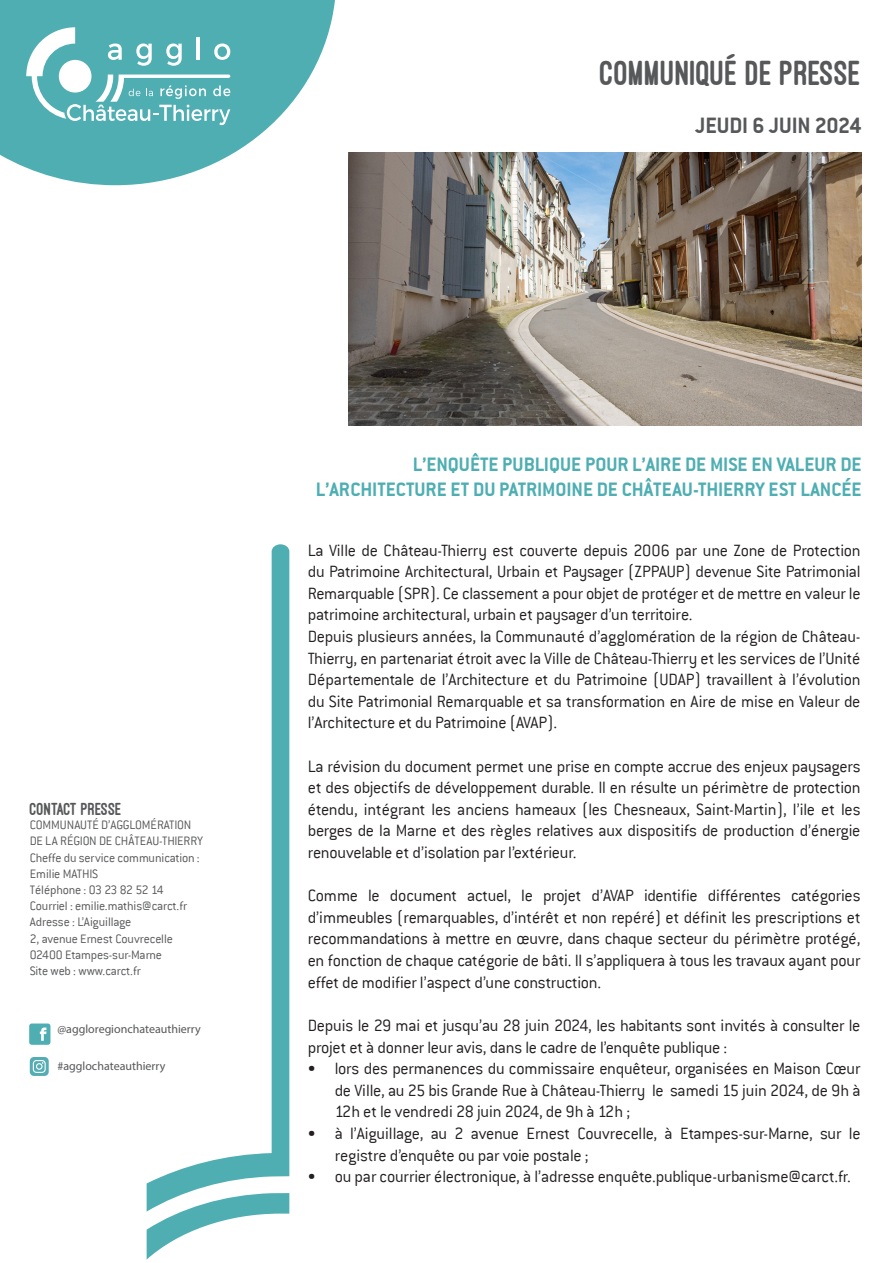
<style>
.page{position:relative;width:893px;height:1263px;background:#fff}
.page>*{position:absolute;margin:0;border:0;box-sizing:border-box;transform-origin:0 0}
.t1{font:800 36px "Ostrich Sans";color:#57585a}
.t2{font:24px "Conduit ITCTT Bold";letter-spacing:-.005em;color:#57585a}
.t3{font:21px/25.2px "Conduit ITCTT Bold";color:#4eaeb2;text-align:right}
.t4{font:300 18px/21.6px "Conduit ITC";letter-spacing:-.015em;color:#231f20}
.t5{font:800 18px "Ostrich Sans";color:#57585a}
.t6{font:300 13.5px/16.2px "Conduit ITC";letter-spacing:-.01em;color:#57585a}
.t7{font:12px "Myriad Pro";color:#57585a}
</style>
<div class="page">
<svg style="left:0;top:0;width:335px;height:185px;fill:#4eaeb2"></svg>
<svg style="left:26px;top:27px;width:204px;height:98px"></svg>
<svg style="left:29px;top:1023px;width:21px;height:22px"></svg>
<svg style="left:147px;top:544px;width:142px;height:649px"></svg>
<svg style="left:147px;top:1193px;width:142px;height:66px"></svg>
<div style="left:30px;top:1057px;width:19px;height:19px;background:#55adb4;border-radius:4px"></div>
<svg style="left:33px;top:1060px;width:13px;height:13px"></svg>
<img style="left:348px;top:152px;width:514px;height:274px">
<h1 class="t1" style="left:600px;top:54px;width:263px">COMMUNIQUÉ DE PRESSE</h1>
<h2 class="t2" style="left:695px;top:111px;width:168px">JEUDI 6 JUIN 2024</h2>
<p class="t5" style="left:30px;top:799px;width:94px">CONTACT PRESSE</p>
<p class="t6" style="left:30px;top:817px;width:175px">COMMUNAUTÉ D’AGGLOMÉRATION<br>DE LA RÉGION DE CHÂTEAU-THIERRY<br>Cheffe du service communication :<br>Emilie MATHIS<br>Téléphone : 03 23 82 52 14<br>Courriel : emilie.mathis@carct.fr<br>Adresse : L’Aiguillage<br>2, avenue Ernest Couvrecelle<br>02400 Etampes-sur-Marne<br>Site web : www.carct.fr</p>
<p class="t7" style="left:57px;top:1021px;width:145px">@aggloregionchateauthierry</p>
<p class="t7" style="left:57px;top:1059px;width:109px">#agglochateauthierry</p>
<p class="t3" style="left:316px;top:451px;width:547px">L’ENQUÊTE PUBLIQUE POUR L’AIRE DE MISE EN VALEUR DE<br>L’ARCHITECTURE ET DU PATRIMOINE DE CHÂTEAU-THIERRY EST LANCÉE</p>
<p class="t4" style="left:308px;top:539px;width:554px">La Ville de Château-Thierry est couverte depuis 2006 par une Zone de Protection du Patrimoine Architectural, Urbain et Paysager (ZPPAUP) devenue Site Patrimonial Remarquable (SPR). Ce classement a pour objet de protéger et de mettre en valeur le patrimoine architectural, urbain et paysager d’un territoire.<br>Depuis plusieurs années, la Communauté d’agglomération de la région de Château-Thierry, en partenariat étroit avec la Ville de Château-Thierry et les services de l’Unité Départementale de l’Architecture et du Patrimoine (UDAP) travaillent à l’évolution du Site Patrimonial Remarquable et sa transformation en Aire de mise en Valeur de l’Architecture et du Patrimoine (AVAP).</p>
<p class="t4" style="left:308px;top:755px;width:554px;text-align:justify">La révision du document permet une prise en compte accrue des enjeux paysagers et des objectifs de développement durable. Il en résulte un périmètre de protection étendu, intégrant les anciens hameaux (les Chesneaux, Saint-Martin), l’ile et les berges de la Marne et des règles relatives aux dispositifs de production d’énergie renouvelable et d’isolation par l’extérieur.</p>
<p class="t4" style="left:308px;top:885px;width:554px;text-align:justify">Comme le document actuel, le projet d’AVAP identifie différentes catégories d’immeubles (remarquables, d’intérêt et non repéré) et définit les prescriptions et recommandations à mettre en œuvre, dans chaque secteur du périmètre protégé, en fonction de chaque catégorie de bâti. Il s’appliquera à tous les travaux ayant pour effet de modifier l’aspect d’une construction.</p>
<p class="t4" style="left:308px;top:1014px;width:554px">Depuis le 29 mai et jusqu’au 28 juin 2024, les habitants sont invités à consulter le projet et à donner leur avis, dans le cadre de l’enquête publique :</p>
<p class="t4" style="left:335px;top:1058px;width:527px;text-align:justify;text-indent:-27px">• lors des permanences du commissaire enquêteur, organisées en Maison Cœur de Ville, au 25 bis Grande Rue à Château-Thierry le samedi 15 juin 2024, de 9h à 12h et le vendredi 28 juin 2024, de 9h à 12h ;</p>
<p class="t4" style="left:335px;top:1122px;width:527px;text-indent:-27px">• à l’Aiguillage, au 2 avenue Ernest Couvrecelle, à Etampes-sur-Marne, sur le registre d’enquête ou par voie postale ;</p>
<p class="t4" style="left:308px;top:1166px;width:545px">• ou par courrier électronique, à l’adresse enquête.publique-urbanisme@carct.fr.</p>
</div>
